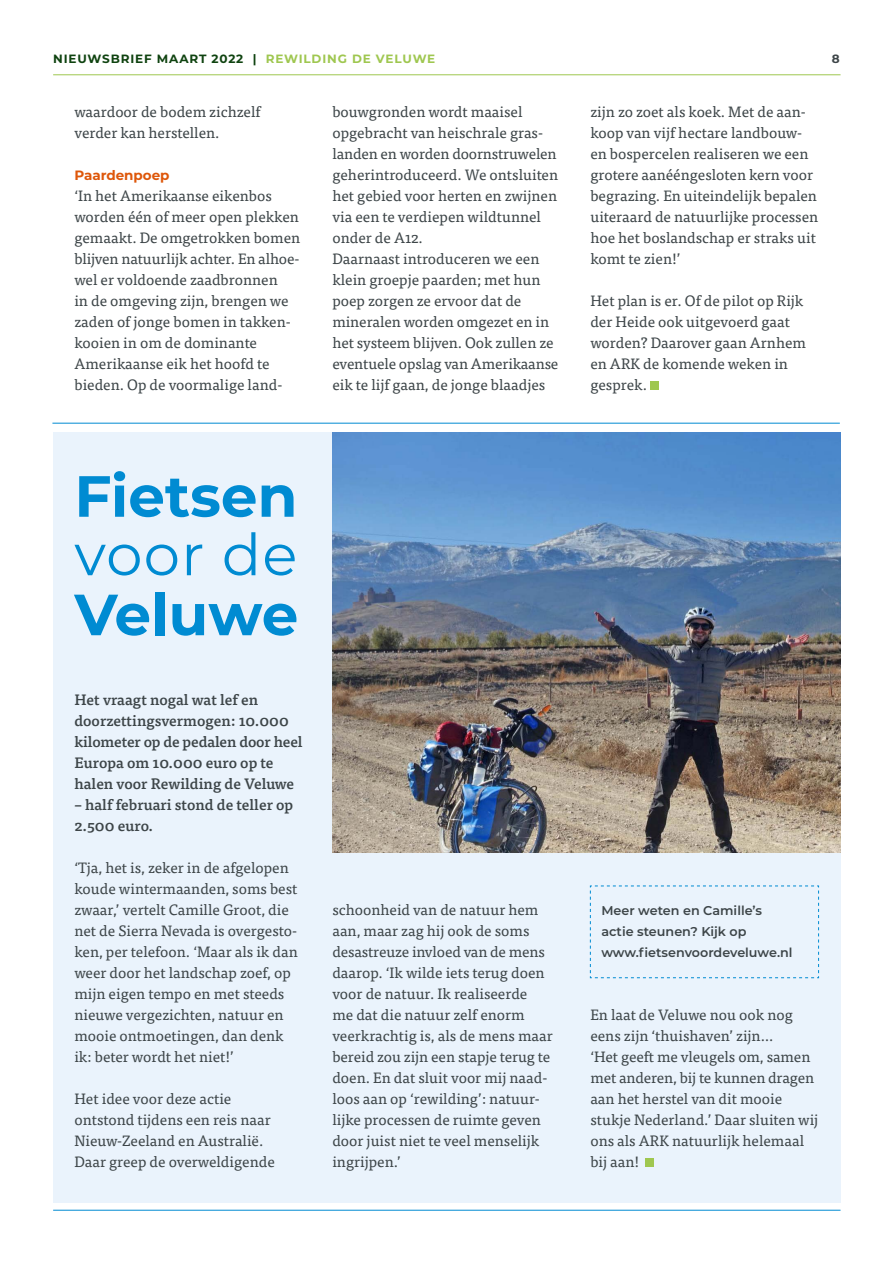
<style>
.page{position:relative;width:893px;height:1263px;background:#fff}
.page>*{position:absolute;margin:0;border:0;box-sizing:border-box;transform-origin:0 0}
.t1{font:700 57.9px "Montserrat";color:#008bd2}
.t2{font:57.9px "Montserrat";letter-spacing:.02em;color:#008bd2}
.t3{font:15px/21px "Tisa Pro";color:#3d4548}
.t4{font:500 15px/21px "Tisa Pro";color:#3d4548}
.t5{font:700 13.5px "Montserrat";color:#de570a}
.t6{font:600 12.75px/21px "Montserrat";color:#3d4548}
.t7{font:700 12px "Montserrat";letter-spacing:.07em;color:#0f4310}
.t8{font:700 12px "Montserrat";color:#3d4548}
.s1{color:#9fc750}
</style>
<div class="page">
<hr style="left:53px;top:74px;width:787px;height:1px;background:#9fc750">
<hr style="left:53px;top:1210px;width:787px;height:1px;background:#008bd2">
<div style="left:650px;top:381px;width:9px;height:9px;background:#9fc750"></div>
<div style="left:53px;top:432px;width:787px;height:770px;background:#eaf3fc"></div>
<img style="left:332px;top:432px;width:508px;height:420px">
<hr style="left:52px;top:423px;width:788px;height:1px;background:#008bd2">
<div style="left:646px;top:1158px;width:8px;height:9px;background:#9fc750"></div>
<svg style="left:590px;top:885px;width:229px;height:93px"></svg>
<p class="t7" style="left:53px;top:50px;width:384px">NIEUWSBRIEF MAART 2022 | <span class="s1">REWILDING DE VELUWE</span></p>
<p class="t8" style="left:832px;top:50px;width:9px">8</p>
<p class="t3" style="left:74px;top:100px;width:188px">waardoor de bodem zichzelf verder kan herstellen.</p>
<p class="t5" style="left:74px;top:165px;width:97px">Paardenpoep</p>
<p class="t3" style="left:74px;top:184px;width:227px">‘In het Amerikaanse eikenbos worden één of meer open plekken gemaakt. De omgetrokken bomen blijven natuurlijk achter. En alhoe&shy;wel er voldoende zaadbronnen<br>in de omgeving zijn, brengen we zaden of jonge bomen in takken&shy;kooien in om de dominante<br>Amerikaanse eik het hoofd te bieden. Op de voormalige land-</p>
<p class="t3" style="left:332px;top:100px;width:228px">bouwgronden wordt maaisel opgebracht van heischrale gras&shy;landen en worden doornstruwelen geherintroduceerd. We ontsluiten het gebied voor herten en zwijnen via een te verdiepen wildtunnel onder de A12.<br>Daarnaast introduceren we een klein groepje paarden; met hun poep zorgen ze ervoor dat de mineralen worden omgezet en in het systeem blijven. Ook zullen ze eventuele opslag van Amerikaanse eik te lijf gaan, de jonge blaadjes</p>
<p class="t3" style="left:590px;top:100px;width:229px">zijn zo zoet als koek. Met de aan&shy;koop van vijf hectare landbouw&shy;en bospercelen realiseren we een grotere aanééngesloten kern voor begrazing. En uiteindelijk bepalen uiteraard de natuurlijke processen hoe het boslandschap er straks uit komt te zien!’</p>
<p class="t3" style="left:590px;top:289px;width:217px">Het plan is er. Of de pilot op Rijk der Heide ook uitgevoerd gaat worden? Daarover gaan Arnhem en ARK de komende weken in gesprek.</p>
<h1 class="t1" style="left:74px;top:454px;width:225px">Fietsen</h1>
<h1 class="t2" style="left:74px;top:515px;width:224px">voor de</h1>
<h1 class="t1" style="left:74px;top:573px;width:225px">Veluwe</h1>
<p class="t4" style="left:74px;top:688px;width:230px">Het vraagt nogal wat lef en doorzettingsvermogen: 10.000 kilometer op de pedalen door heel<br>Europa om 10.000 euro op te halen voor Rewilding de Veluwe</p>
<p class="t4" style="left:74px;top:793px;width:220px">– half februari stond de teller op<br>2.500 euro.</p>
<p class="t3" style="left:74px;top:856px;width:225px">‘Tja, het is, zeker in de afgelopen koude wintermaanden, soms best zwaar,’ vertelt Camille Groot, die net de Sierra Nevada is overgesto&shy;ken, per telefoon. ‘Maar als ik dan weer door het landschap zoef, op mijn eigen tempo en met steeds nieuwe vergezichten, natuur en mooie ontmoetingen, dan denk ik: beter wordt het niet!’</p>
<p class="t3" style="left:74px;top:1087px;width:202px">Het idee voor deze actie ontstond tijdens een reis naar<br>Nieuw-Zeeland en Australië.<br>Daar greep de overweldigende</p>
<p class="t3" style="left:332px;top:898px;width:222px">schoonheid van de natuur hem aan, maar zag hij ook de soms desastreuze invloed van de mens daarop. ‘Ik wilde iets terug doen voor de natuur. Ik realiseerde<br>me dat die natuur zelf enorm veerkrachtig is, als de mens maar bereid zou zijn een stapje terug te doen. En dat sluit voor mij naad&shy;loos aan op ‘rewilding’: natuur&shy;lijke processen de ruimte geven door juist niet te veel menselijk ingrijpen.’</p>
<p class="t6" style="left:601px;top:899px;width:193px">Meer weten en Camille’s actie steunen? Kijk op www.fietsenvoordeveluwe.nl</p>
<p class="t3" style="left:590px;top:1003px;width:229px">En laat de Veluwe nou ook nog eens zijn ‘thuishaven’ zijn…<br>‘Het geeft me vleugels om, samen met anderen, bij te kunnen dragen aan het herstel van dit mooie stukje Nederland.’ Daar sluiten wij ons als ARK natuurlijk helemaal bij aan!</p>
</div>
